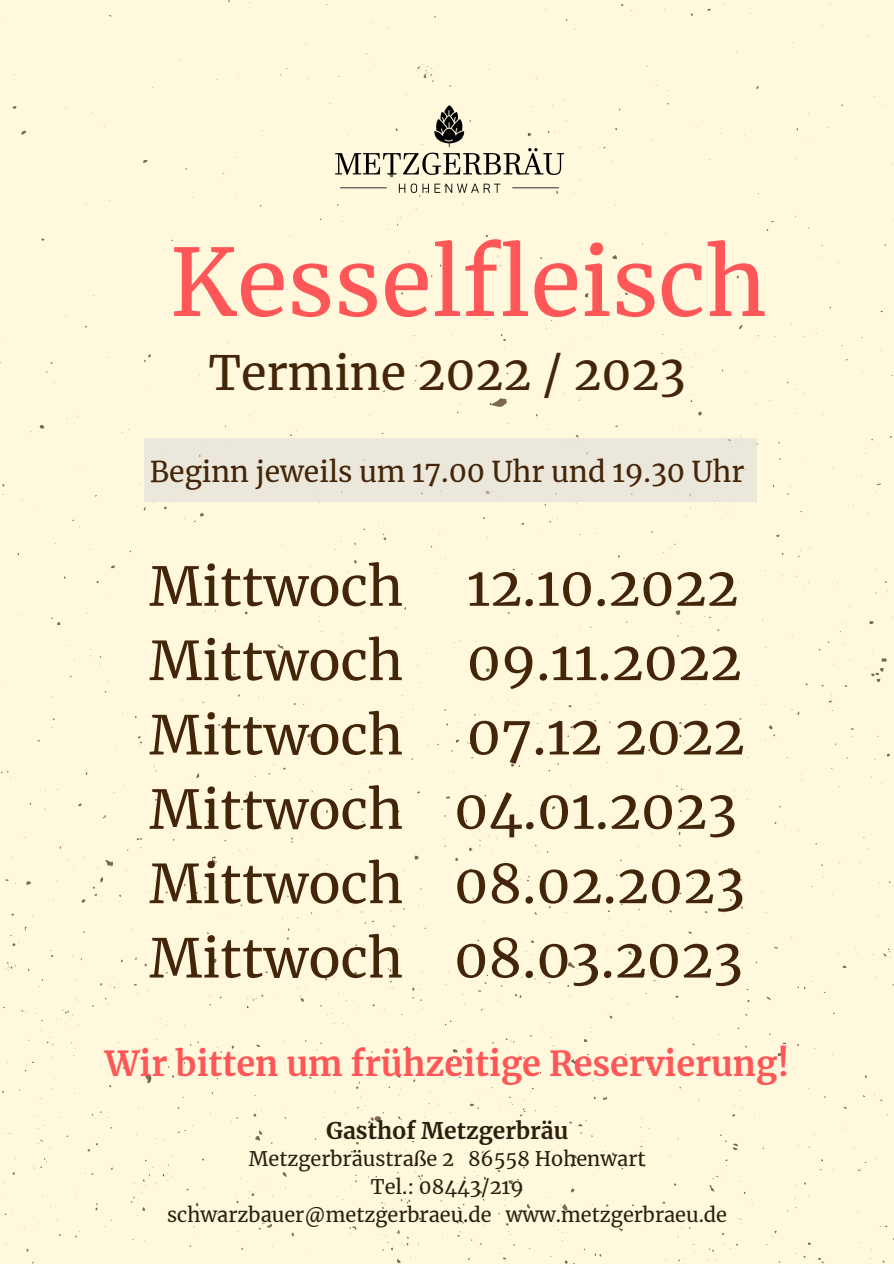
<style>
.page{position:relative;width:894px;height:1264px;background:#fff}
.page>*{position:absolute;margin:0;border:0;box-sizing:border-box;transform-origin:0 0}
.t1{font:92.7px "Merriweather";color:#ff5757}
.t2{font:53.4px/74.2px "Merriweather";color:#432509}
.t3{font:46.65px "Merriweather";color:#432509}
.t4{font:700 34.05px "Merriweather";color:#ff5757}
.t5{font:28.35px "Merriweather";color:#432509}
.t6{font:700 22.65px "Merriweather";color:#2d1e0f}
.t7{font:19.95px/27.8px "Merriweather";color:#2d1e0f;text-align:center}
</style>
<div class="page">
<div style="left:0;top:0;width:893px;height:1263px;background:#fff8dd"></div>
<img style="left:326px;top:96px;width:246px;height:105px">
<div style="left:144px;top:438px;width:612px;height:64px;background:#ebe7da"></div>
<h1 class="t1" style="left:169px;top:225px;width:599px">Kesselfleisch</h1>
<p class="t3" style="left:209px;top:344px;width:478px">Termine 2022 / 2023</p>
<p class="t5" style="left:150px;top:454px;width:596px">Beginn jeweils um 17.00 Uhr und 19.30 Uhr</p>
<p class="t2" style="left:149px;top:549px;width:597px">Mittwoch 12.10.2022<br>Mittwoch 09.11.2022<br>Mittwoch 07.12 2022<br>Mittwoch 04.01.2023<br>Mittwoch 08.02.2023<br>Mittwoch 08.03.2023</p>
<p class="t4" style="left:105px;top:1042px;width:685px">Wir bitten um frühzeitige Reservierung!</p>
<p class="t6" style="left:326px;top:1116px;width:243px">Gasthof Metzgerbräu</p>
<p class="t7" style="left:167px;top:1145px;width:561px">Metzgerbräustraße 2 86558 Hohenwart<br>Tel.: 08443/219<br>schwarzbauer@metzgerbraeu.de www.metzgerbraeu.de</p>
</div>
